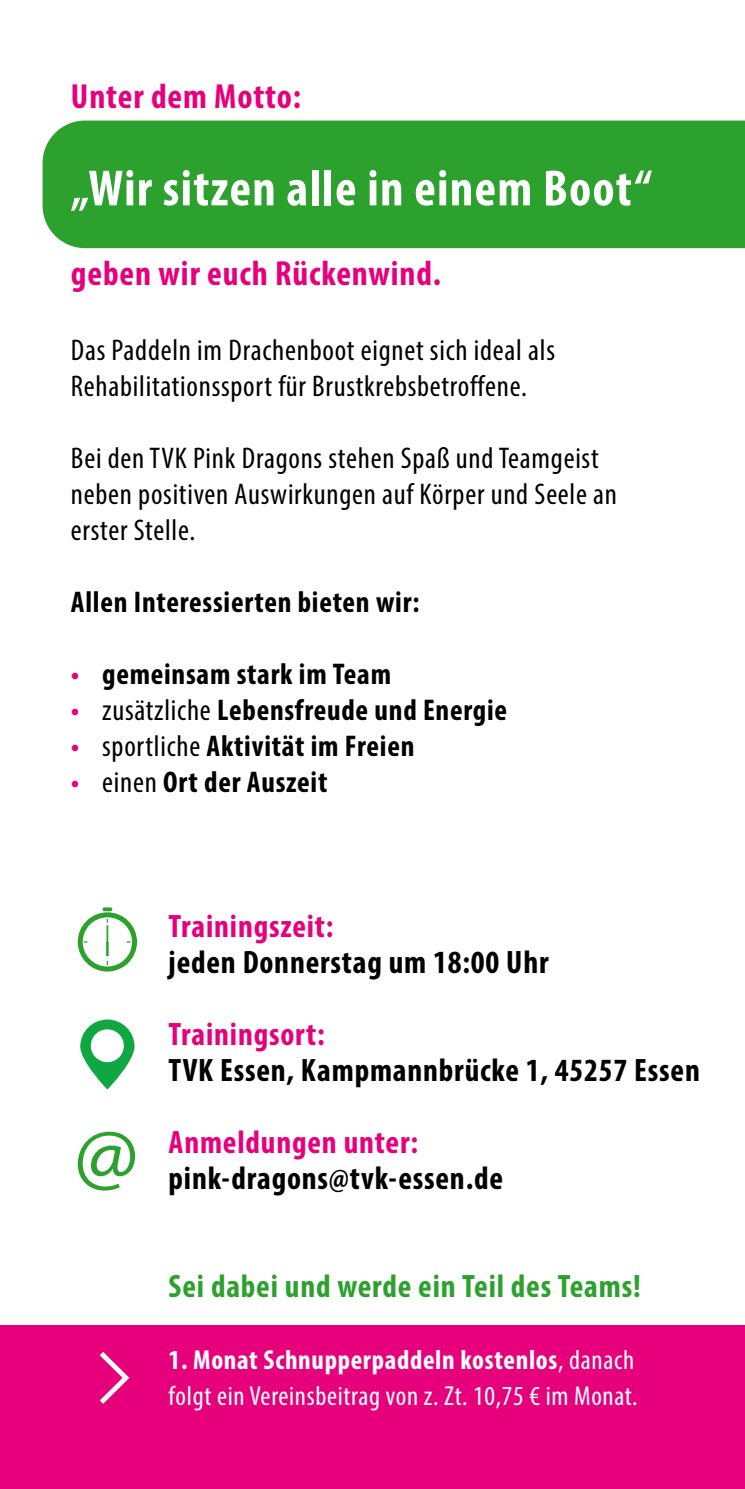
<style>
.page{position:relative;width:745px;height:1489px;background:#fff}
.page>*{position:absolute;margin:0;border:0;box-sizing:border-box;transform-origin:0 0}
.t1{font:700 condensed 51.25px "Myriad Pro";letter-spacing:.025em;color:#fff}
.t2{font:700 condensed 35px "Myriad Pro";letter-spacing:.025em;color:#e6007c}
.t3{font:700 condensed 32.5px "Myriad Pro";letter-spacing:.025em;color:#000}
.t4{font:700 condensed 32.5px "Myriad Pro";letter-spacing:.025em;color:#e6007c}
.t5{font:700 condensed 32.5px "Myriad Pro";letter-spacing:.025em;color:#2da12e}
.t6{font:condensed 30px/36px "Myriad Pro";letter-spacing:.025em;color:#000}
.t7{font:700 condensed 30px "Myriad Pro";letter-spacing:.025em;color:#000}
.t8{font:condensed 27.5px/36px "Myriad Pro";letter-spacing:.025em;color:#fff}
.s1{color:#e6007c}
.s2{font-weight:400}
.s3{font-weight:700}
</style>
<div class="page">
<div style="left:0;top:1325px;width:744px;height:163px;background:#e6007c"></div>
<svg style="left:80px;top:1019px;width:54px;height:70px"></svg>
<div style="left:91px;top:1029px;width:33px;height:33px;background:#fff;border-radius:50%"></div>
<svg style="left:99px;top:1352px;width:31px;height:52px"></svg>
<div style="left:78px;top:912px;width:59px;height:59px;border:5px solid #2da12e;border-radius:50%"></div>
<hr style="left:106px;top:941px;width:3px;height:15px;background:#25a62d">
<svg style="left:106px;top:918px;width:2px;height:24px"></svg>
<svg style="left:102px;top:907px;width:10px;height:4px"></svg>
<svg style="left:78px;top:1131px;width:57px;height:59px"></svg>
<div style="left:43px;top:120px;width:701px;height:128px;background:#2da12e"></div>
<p class="t2" style="left:71px;top:74px;width:231px">Unter dem Motto:</p>
<h1 class="t1" style="left:71px;top:156px;width:582px">„Wir sitzen alle in einem Boot“</h1>
<p class="t2" style="left:71px;top:252px;width:371px">geben wir euch Rückenwind.</p>
<p class="t6" style="left:71px;top:332px;width:485px">Das Paddeln im Drachenboot eignet sich ideal als<br>Rehabilitationssport für Brustkrebsbetroffene.</p>
<p class="t6" style="left:71px;top:440px;width:547px">Bei den TVK Pink Dragons stehen Spaß und Teamgeist neben positiven Auswirkungen auf Körper und Seele an erster Stelle.</p>
<p class="t7" style="left:71px;top:583px;width:349px">Allen Interessierten bieten wir:</p>
<p class="t7" style="left:71px;top:655px;width:321px"><span class="s1">•</span> gemeinsam stark im Team</p>
<p class="t7" style="left:71px;top:691px;width:437px"><span class="s1">•</span> <span class="s2">zusätzliche</span> Lebensfreude und Energie</p>
<p class="t7" style="left:71px;top:727px;width:345px"><span class="s1">•</span> <span class="s2">sportliche</span> Aktivität im Freien</p>
<p class="t7" style="left:71px;top:763px;width:258px"><span class="s1">•</span> <span class="s2">einen</span> Ort der Auszeit</p>
<p class="t4" style="left:168px;top:905px;width:166px">Trainingszeit:</p>
<p class="t3" style="left:168px;top:941px;width:381px">jeden Donnerstag um 18:00 Uhr</p>
<p class="t4" style="left:168px;top:1013px;width:157px">Trainingsort:</p>
<p class="t3" style="left:168px;top:1049px;width:532px">TVK Essen, Kampmannbrücke 1, 45257 Essen</p>
<p class="t4" style="left:168px;top:1121px;width:251px">Anmeldungen unter:</p>
<p class="t3" style="left:168px;top:1157px;width:336px">pink-dragons@tvk-essen.de</p>
<p class="t5" style="left:168px;top:1265px;width:473px">Sei dabei und werde ein Teil des Teams!</p>
<p class="t8" style="left:168px;top:1341px;width:470px"><span class="s3">1. Monat Schnupperpaddeln kostenlos</span>, danach folgt ein Vereinsbeitrag von z. Zt. 10,75 € im Monat.</p>
</div>
